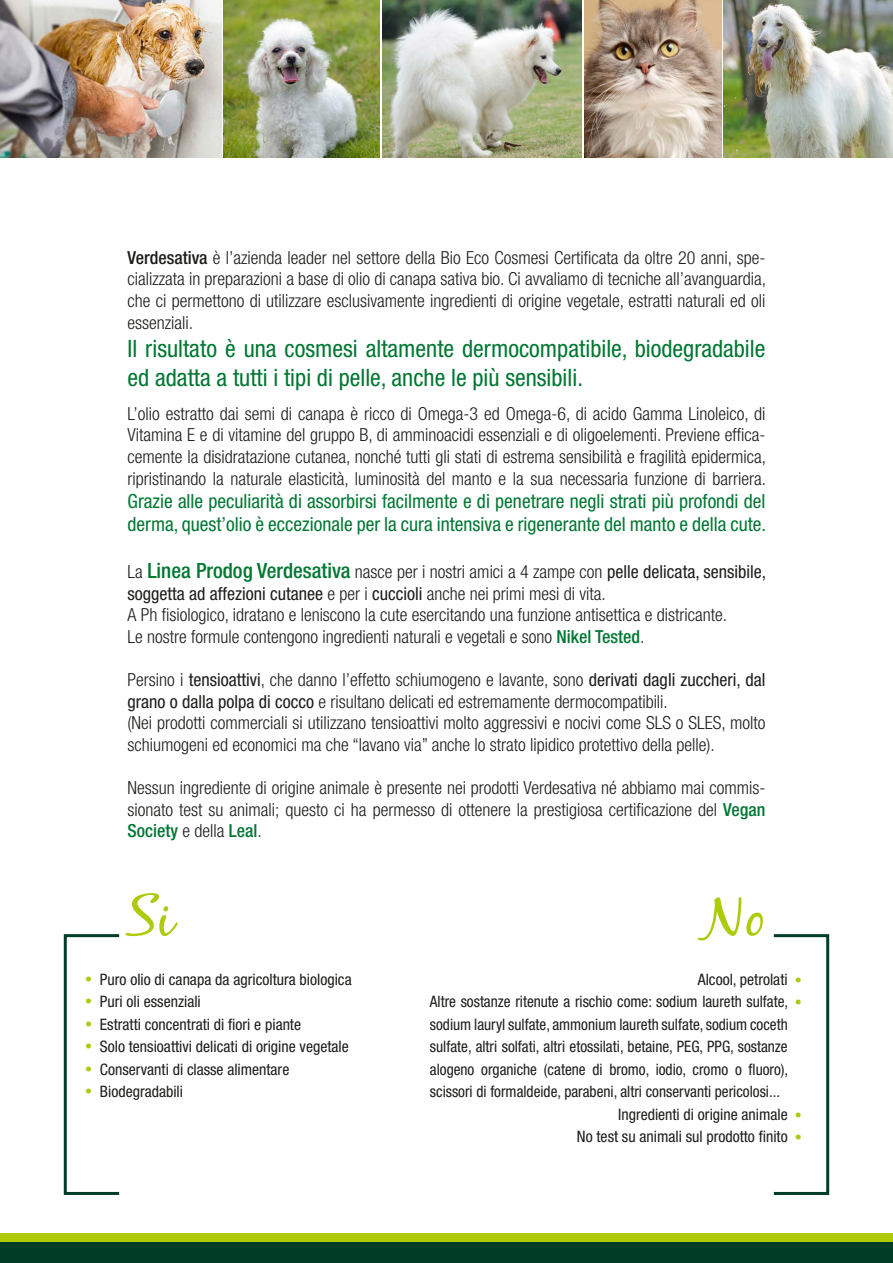
<style>
.page{position:relative;width:893px;height:1263px;background:#fff}
.page>*{position:absolute;margin:0;border:0;box-sizing:border-box;transform-origin:0 0}
.t1{font:58.5px "Black Jack";color:#afca0b}
.t2{font:condensed 24px/28.8px "Helvetica Neue LT Std";color:#007732}
.t3{font:condensed 19.5px/23.4px "Helvetica Neue LT Std";color:#007732}
.t4{font:300 condensed 18px/21.6px "Helvetica Neue LT Std";color:#1d1d1b;text-align:justify}
.t5{font:condensed 15.75px/22.5px "Helvetica Neue LT Std";color:#1d1d1b}
.t6{font:300 condensed 14.1px/22.5px "Helvetica Neue LT Std";color:#afca0b}
.s1{font-weight:500}
.s2{font-weight:500;font-size:21px;color:#007732}
.s3{font-weight:400}
.s4{font-weight:500;color:#007732}
</style>
<div class="page">
<img style="left:0;top:0;width:221px;height:157px">
<img style="left:224px;top:0;width:156px;height:157px">
<img style="left:584px;top:0;width:137px;height:157px">
<img style="left:382px;top:0;width:199px;height:157px">
<img style="left:724px;top:0;width:169px;height:157px">
<div style="left:64px;top:934px;width:57px;height:261px;border:3px solid #003d27"></div>
<div style="left:772px;top:934px;width:57px;height:261px;border:3px solid #003d27"></div>
<div style="left:0;top:1242px;width:893px;height:21px;background:#003d27"></div>
<div style="left:0;top:1233px;width:893px;height:9px;background:#afca0b"></div>
<p class="t4" style="left:128px;top:246px;width:640px"><span class="s1">Verdesativa</span> è l’azienda leader nel settore della Bio Eco Cosmesi Certificata da oltre 20 anni, spe&shy;cializzata in preparazioni a base di olio di canapa sativa bio. Ci avvaliamo di tecniche all’avanguardia, che ci permettono di utilizzare esclusivamente ingredienti di origine vegetale, estratti naturali ed oli essenziali.</p>
<h2 class="t2" style="left:128px;top:334px;width:639px">Il risultato è una cosmesi altamente dermocompatibile, biodegradabile ed adatta a tutti i tipi di pelle, anche le più sensibili.</h2>
<p class="t4" style="left:128px;top:402px;width:640px">L’olio estratto dai semi di canapa è ricco di Omega-3 ed Omega-6, di acido Gamma Linoleico, di Vitamina E e di vitamine del gruppo B, di amminoacidi essenziali e di oligoelementi. Previene effica&shy;cemente la disidratazione cutanea, nonché tutti gli stati di estrema sensibilità e fragilità epidermica, ripristinando la naturale elasticità, luminosità del manto e la sua necessaria funzione di barriera.</p>
<p class="t3" style="left:128px;top:489px;width:640px">Grazie alle peculiarità di assorbirsi facilmente e di penetrare negli strati più profondi del derma, quest’olio è eccezionale per la cura intensiva e rigenerante del manto e della cute.</p>
<p class="t4" style="left:128px;top:561px;width:640px;text-align:left">La <span class="s2">Linea Prodog Verdesativa</span> nasce per i nostri amici a 4 zampe con <span class="s3">pelle delicata, sensibile, soggetta ad affezioni cutanee</span> e per i <span class="s3">cuccioli</span> anche nei primi mesi di vita.<br>A Ph fisiologico, idratano e leniscono la cute esercitando una funzione antisettica e districante.<br>Le nostre formule contengono ingredienti naturali e vegetali e sono <span class="s4">Nikel Tested</span>.</p>
<p class="t4" style="left:128px;top:669px;width:639px;text-align:left">Persino i <span class="s3">tensioattivi</span>, che danno l’effetto schiumogeno e lavante, sono <span class="s3">derivati dagli zuccheri, dal grano o dalla polpa di cocco</span> e risultano delicati ed estremamente dermocompatibili.<br>(Nei prodotti commerciali si utilizzano tensioattivi molto aggressivi e nocivi come SLS o SLES, molto schiumogeni ed economici ma che “lavano via” anche lo strato lipidico protettivo della pelle).</p>
<p class="t4" style="left:128px;top:777px;width:639px">Nessun ingrediente di origine animale è presente nei prodotti Verdesativa né abbiamo mai commis&shy;sionato test su animali; questo ci ha permesso di ottenere la prestigiosa certificazione del <span class="s4">Vegan Society</span> e della <span class="s4">Leal</span>.</p>
<h1 class="t1" style="left:126px;top:880px;width:49px">Si</h1>
<h1 class="t1" style="left:701px;top:880px;width:67px">No</h1>
<p class="t6" style="left:85px;top:967px;width:9px;text-align:justify">• • • • • •</p>
<p class="t5" style="left:698px;top:968px;width:91px">Alcool, petrolati</p>
<p class="t5" style="left:100px;top:968px;width:253px">Puro olio di canapa da agricoltura biologica Puri oli essenziali<br>Estratti concentrati di fiori e piante<br>Solo tensioattivi delicati di origine vegetale Conservanti di classe alimentare Biodegradabili</p>
<p class="t5" style="left:430px;top:990px;width:360px">Altre sostanze ritenute a rischio come: sodium laureth sulfate,</p>
<p class="t5" style="left:430px;top:1013px;width:359px">sodium lauryl sulfate, ammonium laureth sulfate, sodium coceth</p>
<p class="t5" style="left:430px;top:1035px;width:359px">sulfate, altri solfati, altri etossilati, betaine, PEG, PPG, sostanze</p>
<p class="t5" style="left:430px;top:1058px;width:360px">alogeno organiche (catene di bromo, iodio, cromo o fluoro),</p>
<p class="t5" style="left:430px;top:1080px;width:352px">scissori di formaldeide, parabeni, altri conservanti pericolosi...</p>
<p class="t5" style="left:618px;top:1103px;width:171px">Ingredienti di origine animale</p>
<p class="t5" style="left:577px;top:1125px;width:212px">No test su animali sul prodotto finito</p>
<p class="t6" style="left:795px;top:968px;width:9px">• •</p>
<p class="t6" style="left:795px;top:1103px;width:9px">• •</p>
</div>
